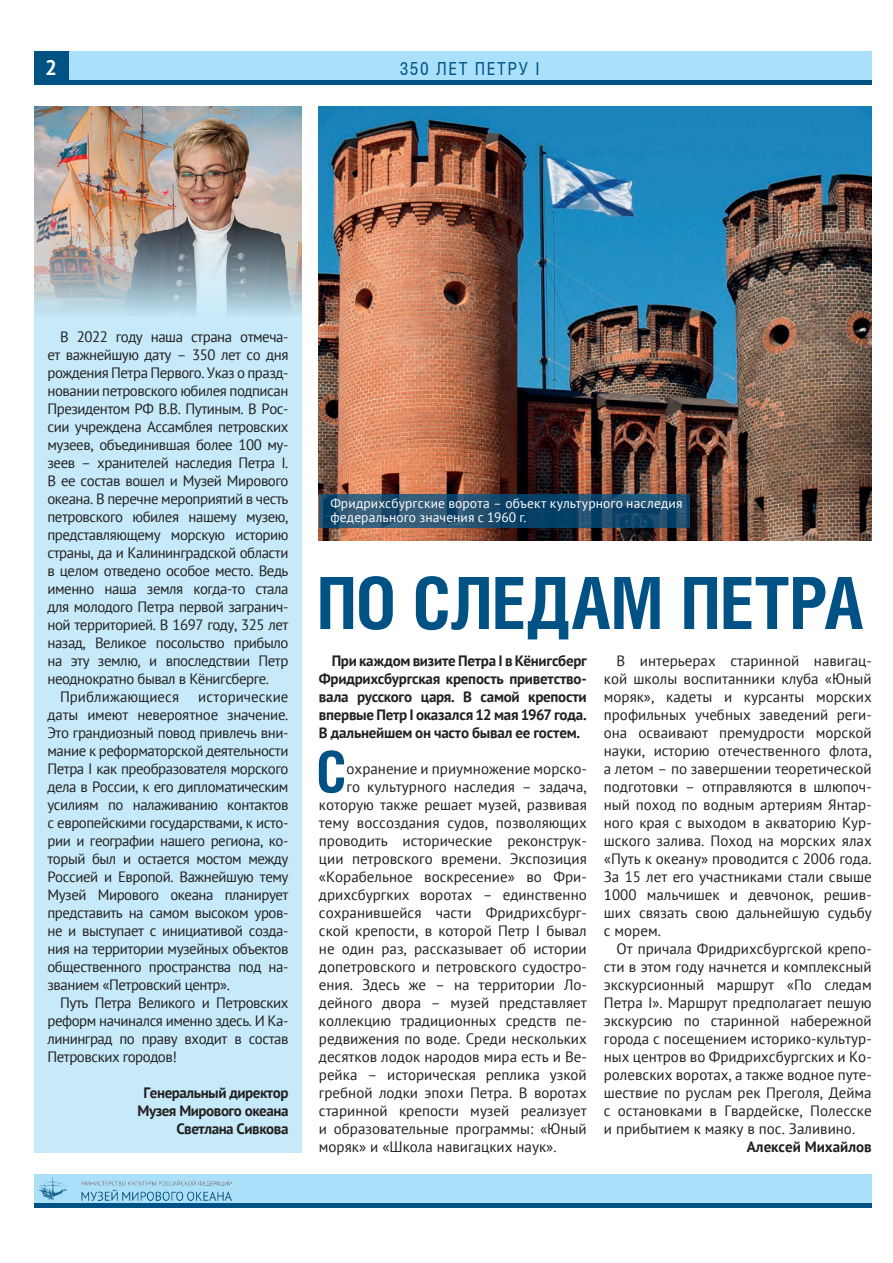
<style>
.page{position:relative;width:893px;height:1263px;background:#fff}
.page>*{position:absolute;margin:0;border:0;box-sizing:border-box;transform-origin:0 0}
.t1{font:700 72px "Helios Cond";color:#005285}
.t2{font:700 57px "Helios Cond";color:#005285}
.t3{font:700 21px "PT Sans";color:#fff}
.t4{font:18px "Helios Cond";letter-spacing:.09em;color:#005285}
.t5{font:15px/18px "PT Sans";color:#231f20;text-align:justify}
.t6{font:700 15px/18px "PT Sans";letter-spacing:-.03em;color:#231f20;text-align:justify}
.t7{font:700 15px "PT Sans";color:#231f20}
.t8{font:13.5px/13.5px "PT Sans";letter-spacing:.01em;color:#fff}
</style>
<div class="page">
<div style="left:34px;top:51px;width:838px;height:34px;background:#aae0f9"></div>
<div style="left:34px;top:51px;width:34px;height:34px;background:#005285"></div>
<hr style="left:34px;top:81px;width:838px;height:4px;background:#005285">
<div style="left:34px;top:1174px;width:838px;height:33px;background:#aae0f9"></div>
<hr style="left:34px;top:1203px;width:838px;height:4px;background:#005285">
<img style="left:39px;top:1177px;width:193px;height:23px">
<div style="left:34px;top:106px;width:268px;height:1046px;background:#c6eafa"></div>
<img style="left:34px;top:106px;width:268px;height:208px">
<img style="left:319px;top:106px;width:553px;height:434px">
<svg style="left:319px;top:494px;width:371px;height:34px;background:#1c4d6f"></svg>
<h3 class="t3" style="left:45px;top:54px;width:13px">2</h3>
<p class="t4" style="left:400px;top:58px;width:142px">350 ЛЕТ ПЕТРУ I</p>
<p class="t5" style="left:47px;top:327px;width:242px;text-indent:13px">В 2022 году наша страна отмеча&shy;ет важнейшую дату – 350 лет со дня рождения Петра Первого. Указ о празд&shy;новании петровского юбилея подписан Президентом РФ В.В. Путиным. В Рос&shy;сии учреждена Ассамблея петровских музеев, объединившая более 100 му&shy;зеев – хранителей наследия Петра I.<br>В ее состав вошел и Музей Мирового океана. В перечне мероприятий в честь петровского юбилея нашему музею, представляющему морскую историю страны, да и Калининградской области в целом отведено особое место. Ведь именно наша земля когда-то стала для молодого Петра первой загранич&shy;ной территорией. В 1697 году, 325 лет назад, Великое посольство прибыло на эту землю, и впоследствии Петр неоднократно бывал в Кёнигсберге.</p>
<p class="t5" style="left:60px;top:687px;width:121px">Приближающиеся</p>
<p class="t5" style="left:47px;top:687px;width:242px;text-indent:151px">исторические даты имеют невероятное значение.<br>Это грандиозный повод привлечь вни&shy;мание к реформаторской деятельности Петра I как преобразователя морского дела в России, к его дипломатическим усилиям по налаживанию контактов с европейскими государствами, к исто&shy;рии и географии нашего региона, ко&shy;торый был и остается мостом между Россией и Европой. Важнейшую тему Музей Мирового океана планирует представить на самом высоком уров&shy;не и выступает с инициативой созда&shy;ния на территории музейных объектов общественного пространства под на&shy;званием «Петровский центр».</p>
<p class="t5" style="left:47px;top:993px;width:242px;text-indent:13px">Путь Петра Великого и Петровских реформ начинался именно здесь. И Ка&shy;лининград по праву входит в состав Петровских городов!</p>
<p class="t6" style="left:143px;top:1083px;width:146px">Генеральный директор</p>
<p class="t6" style="left:137px;top:1101px;width:153px">Музея Мирового океана</p>
<p class="t6" style="left:176px;top:1119px;width:114px">Светлана Сивкова</p>
<p class="t8" style="left:330px;top:496px;width:354px">Фридрихсбургские ворота – объект культурного наследия федерального значения с 1960 г.</p>
<p class="t1" style="left:317px;top:563px;width:548px">ПО СЛЕДАМ ПЕТРА</p>
<p class="t6" style="left:319px;top:651px;width:269px;text-indent:13px">При каждом визите Петра I в Кёнигсберг Фридрихсбургская крепость приветство&shy;вала русского царя. В самой крепости впервые Петр I оказался 12 мая 1967 года.<br>В дальнейшем он часто бывал ее гостем.</p>
<p class="t5" style="left:604px;top:651px;width:269px;text-indent:13px">В интерьерах старинной навигац&shy;кой школы воспитанники клуба «Юный моряк», кадеты и курсанты морских профильных учебных заведений реги&shy;она осваивают премудрости морской науки, историю отечественного флота, а летом – по завершении теоретической подготовки – отправляются в шлюпоч&shy;ный поход по водным артериям Янтар&shy;ного края с выходом в акваторию Кур&shy;шского залива. Поход на морских ялах «Путь к океану» проводится с 2006 года.<br>За 15 лет его участниками стали свыше 1000 мальчишек и девчонок, решив&shy;ших связать свою дальнейшую судьбу с морем.</p>
<p class="t5" style="left:604px;top:939px;width:269px;text-indent:13px">От причала Фридрихсбургской крепо&shy;сти в этом году начнется и комплексный экскурсионный маршрут «По следам Петра I». Маршрут предполагает пешую экскурсию по старинной набережной города с посещением историко-культур&shy;ных центров во Фридрихсбургских и Ко&shy;ролевских воротах, а также водное путе&shy;шествие по руслам рек Преголя, Дейма с остановками в Гвардейске, Полесске и прибытием к маяку в пос. Заливино.</p>
<p class="t7" style="left:747px;top:1137px;width:126px">Алексей Михайлов</p>
<p class="t2" style="left:317px;top:740px;width:31px">С</p>
<p class="t5" style="left:347px;top:759px;width:242px">охранение и приумножение морско-</p>
<p class="t5" style="left:347px;top:777px;width:242px">го культурного наследия – задача,</p>
<p class="t5" style="left:319px;top:795px;width:269px">которую также решает музей, развивая</p>
<p class="t5" style="left:319px;top:813px;width:269px">тему воссоздания судов, позволяющих</p>
<p class="t5" style="left:319px;top:831px;width:269px">проводить исторические реконструк-</p>
<p class="t5" style="left:319px;top:849px;width:269px">ции петровского времени. Экспозиция</p>
<p class="t5" style="left:319px;top:867px;width:269px">«Корабельное воскресение» во Фри-</p>
<p class="t5" style="left:319px;top:885px;width:269px">дрихсбургких воротах – единственно</p>
<p class="t5" style="left:319px;top:903px;width:269px">сохранившейся части Фридрихсбург-</p>
<p class="t5" style="left:319px;top:921px;width:269px">ской крепости, в которой Петр I бывал</p>
<p class="t5" style="left:319px;top:939px;width:269px">не один раз, рассказывает об истории</p>
<p class="t5" style="left:319px;top:957px;width:269px">допетровского и петровского судостро-</p>
<p class="t5" style="left:319px;top:975px;width:269px">ения. Здесь же – на территории Ло-</p>
<p class="t5" style="left:319px;top:993px;width:269px">дейного двора – музей представляет</p>
<p class="t5" style="left:319px;top:1011px;width:269px">коллекцию традиционных средств пе-</p>
<p class="t5" style="left:319px;top:1029px;width:269px">редвижения по воде. Среди нескольких</p>
<p class="t5" style="left:319px;top:1047px;width:269px">десятков лодок народов мира есть и Ве-</p>
<p class="t5" style="left:319px;top:1065px;width:269px">рейка – историческая реплика узкой</p>
<p class="t5" style="left:319px;top:1083px;width:269px">гребной лодки эпохи Петра. В воротах</p>
<p class="t5" style="left:319px;top:1101px;width:269px">старинной крепости музей реализует</p>
<p class="t5" style="left:319px;top:1119px;width:269px">и образовательные программы: «Юный</p>
<p class="t5" style="left:319px;top:1137px;width:239px">моряк» и «Школа навигацких наук».</p>
</div>
